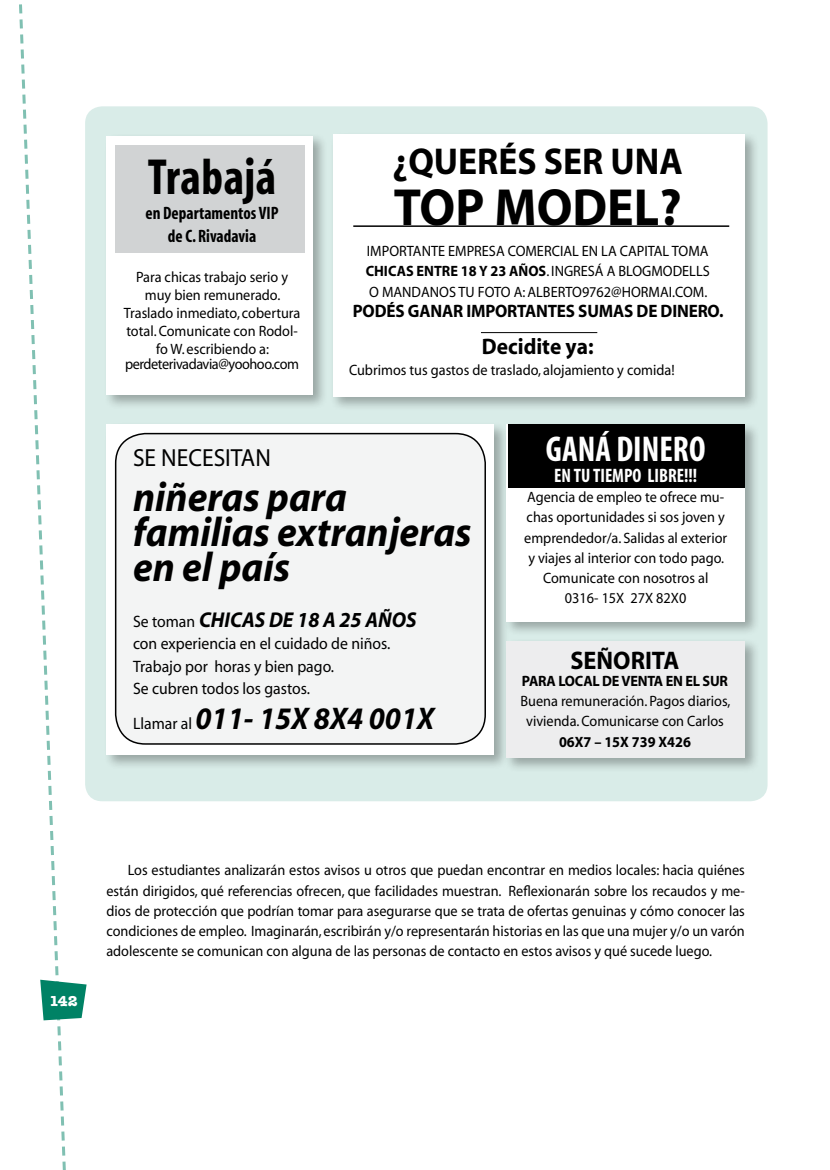
<style>
.page{position:relative;width:830px;height:1170px;background:#fff}
.page>*{position:absolute;margin:0;border:0;box-sizing:border-box;transform-origin:0 0}
.t1{font:700 52.5px "Myriad";color:#000;scale:.95 1}
.t2{font:700 condensed 51px "Myriad";color:#000;scale:.95 1}
.t3{font:italic 700 41.4px/34.8px "Myriad";color:#000;scale:.95 1}
.t4{font:700 37.5px "Myriad";color:#000;scale:.95 1}
.t5{font:700 condensed 36px "Myriad";color:#fff;scale:.95 1}
.t6{font:italic 700 31.35px "Myriad";color:#000;scale:.95 1}
.t7{font:700 25.5px "Myriad";color:#000;scale:.95 1}
.t8{font:24.75px "Myriad";color:#000;scale:.95 1}
.t9{font:700 22.5px "Myriad";color:#000;scale:.95 1}
.t10{font:italic 700 21.45px "Myriad";color:#000;scale:.95 1}
.t11{font:700 condensed 19.5px "Myriad";color:#fff;scale:.95 1}
.t12{font:700 18px "Myriad";color:#000;scale:.95 1}
.t13{font:700 condensed 18px/22.5px "Myriad";color:#000;text-align:center;scale:.95 1}
.t14{font:16.5px/22.4px "Myriad";color:#000;scale:.95 1}
.t15{font:15px/20.2px "Myriad";color:#000;text-align:center;scale:.95 1}
.t16{font:700 15px "Myriad";letter-spacing:-.005em;color:#000;scale:.95 1}
.t17{font:15px "Myriad";letter-spacing:-.03em;color:#000;scale:.95 1}
.t18{font:700 15px "American Typewriter";color:#fff}
.s1{font-weight:700;font-style:italic;font-size:21.45px}
.s2{font-weight:400;font-style:normal;font-size:16.5px}
</style>
<div class="page">
<svg style="left:19px;top:4px;width:47px;height:1165px"></svg>
<svg style="left:40px;top:979px;width:47px;height:41px"></svg>
<div style="left:85px;top:106px;width:682px;height:695px;background:#d9ece8;border-radius:17px"></div>
<div style="left:103px;top:421px;width:405px;height:349px;background:#000;opacity:.3"></div>
<div style="left:106px;top:424px;width:387px;height:330px;background:#fff"></div>
<div style="left:116px;top:433px;width:369px;height:311px;background:#f3f4f4;border-radius:30px"></div>
<div style="left:115px;top:433px;width:370px;height:311px;border:2px solid #000;border-radius:30px"></div>
<div style="left:103px;top:133px;width:225px;height:276px;background:#000;opacity:.3"></div>
<div style="left:106px;top:136px;width:207px;height:258px;background:#fff"></div>
<div style="left:115px;top:146px;width:189px;height:107px;background:#d1d3d4"></div>
<div style="left:330px;top:132px;width:429px;height:280px;background:#000;opacity:.3"></div>
<div style="left:333px;top:135px;width:411px;height:261px;background:#fff"></div>
<div style="left:503px;top:421px;width:257px;height:215px;background:#000;opacity:.3"></div>
<div style="left:506px;top:424px;width:238px;height:197px;background:#fff"></div>
<div style="left:503px;top:637px;width:257px;height:135px;background:#000;opacity:.3"></div>
<div style="left:506px;top:640px;width:238px;height:117px;background:#ededee"></div>
<div style="left:508px;top:424px;width:236px;height:63px;background:#000"></div>
<hr style="left:353px;top:225px;width:376px;height:2px;background:#000">
<hr style="left:480px;top:332px;width:117px;height:1px;background:#000">
<h2 class="t2" style="left:148px;top:151px;width:137px">Trabajá</h2>
<p class="t13" style="left:145px;top:203px;width:142px">en Departamentos VIP de C. Rivadavia</p>
<p class="t15" style="left:124px;top:269px;width:187px;line-height:18px">Para chicas trabajo serio y muy bien remunerado.<br>Traslado inmediato, cobertura total. Comunicate con Rodol&shy;fo W. escribiendo a:</p>
<p class="t17" style="left:125px;top:357px;width:185px">perdeterivadavia@yoohoo.com</p>
<h3 class="t4" style="left:392px;top:142px;width:66px">¿QUERÉS</h3>
<h3 class="t4" style="left:543px;top:142px;width:22px">SER</h3>
<h3 class="t4" style="left:610px;top:142px;width:26px">UNA</h3>
<h1 class="t1" style="left:393px;top:180px;width:304px">TOP MODEL?</h1>
<p class="t15" style="left:367px;top:241px;width:14px">Importante</p>
<p class="t15" style="left:448px;top:241px;width:10px">empresa</p>
<p class="t15" style="left:507px;top:241px;width:10px">comercial</p>
<p class="t15" style="left:581px;top:241px;width:57px">en la Capital</p>
<p class="t15" style="left:671px;top:241px;width:11px">toma</p>
<p class="t16" style="left:365px;top:263px;width:28px">CHICASENTRE</p>
<p class="t16" style="left:460px;top:263px;width:58px">18Y 23 AÑOS</p>
<p class="t15" style="left:546px;top:262px;width:19px">. Ingresá</p>
<p class="t15" style="left:606px;top:262px;width:31px">a Blogmodells</p>
<p class="t15" style="left:369px;top:282px;width:25px">o mandanos</p>
<p class="t15" style="left:458px;top:282px;width:30px">tu foto</p>
<p class="t15" style="left:513px;top:282px;width:24px">a: alberto</p>
<p class="t15" style="left:581px;top:282px;width:52px">9762@hormai</p>
<p class="t15" style="left:672px;top:282px;width:14px">.com</p>
<p class="t15" style="left:704px;top:282px;width:5px">.</p>
<p class="t12" style="left:353px;top:301px;width:34px">PODÉS</p>
<p class="t12" style="left:407px;top:301px;width:13px">GANAR</p>
<p class="t12" style="left:466px;top:301px;width:54px">IMPORTANTES</p>
<p class="t12" style="left:578px;top:301px;width:13px">SUMAS</p>
<p class="t12" style="left:636px;top:301px;width:36px">DE DINER</p>
<p class="t12" style="left:707px;top:301px;width:18px">O.</p>
<h3 class="t9" style="left:481px;top:335px;width:119px">DECIDITE YA:</h3>
<p class="t15" style="left:349px;top:360px;width:344px">Cubrimos tus gastos de traslado, alojamiento y comida!</p>
<h3 class="t8" style="left:133px;top:445px;width:44px">Se necesitan</h3>
<h3 class="t3" style="left:133px;top:481px;width:358px">niñeras para familias extranjeras en el país</h3>
<p class="t14" style="left:133px;top:611px;width:108px">Se toman <span class="s1">chicas</span></p>
<h3 class="t10" style="left:269px;top:608px;width:155px">de 18 a 25 años</h3>
<p class="t14" style="left:133px;top:633px;width:272px">con experiencia en el cuidado de niños.<br>Trabajo por horas y bien pago.<br>Se cubren todos los gastos.</p>
<h3 class="t6" style="left:133px;top:701px;width:318px"><span class="s2">Llamar al</span> 011- 15X 8X4 001X</h3>
<h3 class="t5" style="left:545px;top:431px;width:169px">Ganá di nero</h3>
<h3 class="t11" style="left:554px;top:465px;width:152px">en tu ti empo libre!!!</h3>
<p class="t15" style="left:524px;top:487px;width:215px">Agencia de empleo te ofrece mu&shy;chas oportunidades si sos joven y emprendedor/a. Salidas al exterior y viajes al interior con todo pago.<br>Comunicate con nosotros al<br>0316- 15X 27X 82X0</p>
<h3 class="t7" style="left:570px;top:647px;width:116px">SEÑORITA</h3>
<p class="t16" style="left:521px;top:673px;width:218px">PARA LOCAL DE VENTA EN EL SUR</p>
<p class="t15" style="left:520px;top:691px;width:222px">Buena remuneración. Pagos diarios, vivienda. Comunicarse con Carlos</p>
<p class="t16" style="left:558px;top:733px;width:140px">06X7 – 15X 739 X426</p>
<p class="t18" style="left:49px;top:988px;width:30px">142</p>
<p class="t15" style="left:106px;top:860px;width:673px;text-align:justify;text-indent:21px">Los estudiantes analizarán estos avisos u otros que puedan encontrar en medios locales: hacia quiénes están dirigidos, qué referencias ofrecen, que facilidades muestran. Reflexionarán sobre los recaudos y me&shy;dios de protección que podrían tomar para asegurarse que se trata de ofertas genuinas y cómo conocer las condiciones de empleo. Imaginarán, escribirán y/o representarán historias en las que una mujer y/o un varón adolescente se comunican con alguna de las personas de contacto en estos avisos y qué sucede luego.</p>
</div>
